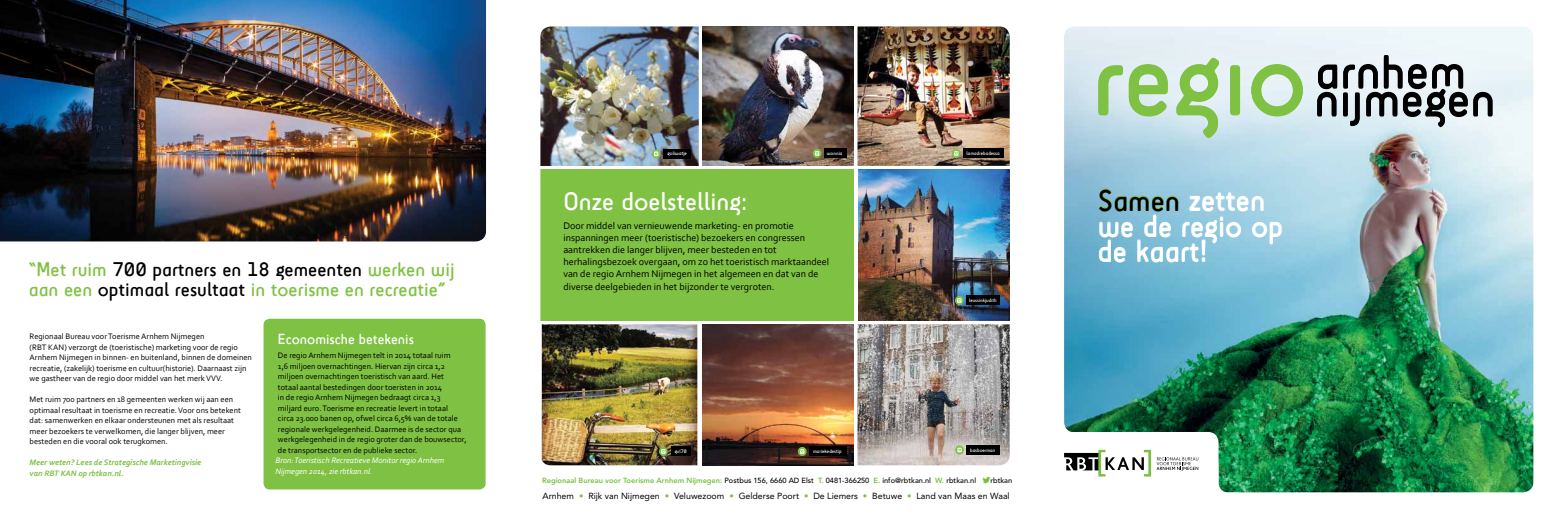
<style>
.page{position:relative;width:1558px;height:521px;background:#fff}
.page>*{position:absolute;margin:0;border:0;box-sizing:border-box;transform-origin:0 0}
.t1{font:31.15px/25.6px "Sci Fly Sans";color:#fff}
.t2{font:26.25px "Sci Fly Sans";color:#fff}
.t3{font:20.12px/20.1px "Sci Fly Sans";color:#7fc142}
.t4{font:14.88px "Sci Fly Sans";color:#fff}
.t5{font:10.06px/12.2px "Corbel";color:#000}
.t6{font:8.84px "Avenir";color:#000}
.t7{font:8.31px/10.5px "Corbel";color:#000}
.t8{font:italic 8.31px/10.5px "Corbel";color:#fff}
.t9{font:italic 700 8.31px/10.5px "Corbel";color:#7ac143}
.t10{font:500 7.44px "Avenir";color:#000}
.t11{font:5.25px "Sci Fly Sans";color:#fff}
.t12{font:5.16px "Sci Fly Sans";color:#fff}
.s1{color:#000}
.s2{font-weight:800;color:#7ac143}
.s3{color:#7ac143}
</style>
<div class="page">
<img style="left:1064px;top:27px;width:469px;height:465px">
<svg style="left:982px;top:477px;width:8px;height:6px"></svg>
<img style="left:0;top:0;width:486px;height:241px">
<div style="left:263px;top:319px;width:222px;height:170px;background:#7fc142;border-radius:6px"></div>
<svg style="left:1064px;top:26px;width:463px;height:138px;background:#d5e5ed"></svg>
<img style="left:540px;top:26px;width:159px;height:140px">
<img style="left:702px;top:26px;width:152px;height:140px">
<img style="left:857px;top:26px;width:152px;height:140px">
<div style="left:540px;top:170px;width:157px;height:151px;background:#7fc142"></div>
<div style="left:697px;top:170px;width:157px;height:151px;background:#7fc142"></div>
<img style="left:859px;top:170px;width:150px;height:150px">
<img style="left:542px;top:324px;width:155px;height:141px">
<img style="left:702px;top:324px;width:152px;height:141px">
<img style="left:857px;top:324px;width:152px;height:141px">
<div style="left:966px;top:296px;width:33px;height:9px;background:#000"></div>
<div style="left:966px;top:445px;width:33px;height:9px;background:#000"></div>
<div style="left:809px;top:447px;width:37px;height:9px;background:#000"></div>
<div style="left:671px;top:447px;width:19px;height:9px;background:#000"></div>
<svg style="left:659px;top:447px;width:9px;height:9px"></svg>
<svg style="left:661px;top:449px;width:4px;height:5px"></svg>
<svg style="left:798px;top:447px;width:8px;height:9px"></svg>
<svg style="left:800px;top:449px;width:4px;height:5px"></svg>
<svg style="left:955px;top:445px;width:9px;height:9px"></svg>
<svg style="left:957px;top:448px;width:5px;height:4px"></svg>
<svg style="left:955px;top:296px;width:8px;height:9px"></svg>
<svg style="left:957px;top:298px;width:4px;height:5px"></svg>
<div style="left:663px;top:149px;width:28px;height:9px;background:#000"></div>
<div style="left:824px;top:149px;width:22px;height:9px;background:#000"></div>
<div style="left:963px;top:149px;width:40px;height:9px;background:#000"></div>
<svg style="left:952px;top:149px;width:8px;height:9px"></svg>
<svg style="left:954px;top:151px;width:4px;height:5px"></svg>
<svg style="left:813px;top:149px;width:8px;height:9px"></svg>
<svg style="left:815px;top:151px;width:4px;height:5px"></svg>
<svg style="left:652px;top:149px;width:8px;height:9px"></svg>
<svg style="left:654px;top:151px;width:4px;height:5px"></svg>
<svg style="left:1317px;top:65px;width:20px;height:51px"></svg>
<svg style="left:1343px;top:55px;width:124px;height:72px;background:#959b9f"></svg>
<svg style="left:1473px;top:92px;width:19px;height:24px"></svg>
<svg style="left:1098px;top:65px;width:25px;height:50px"></svg>
<svg style="left:1129px;top:64px;width:38px;height:52px;background:#a0d080"></svg>
<svg style="left:1176px;top:58px;width:43px;height:80px;background:#aed69d"></svg>
<svg style="left:1230px;top:65px;width:10px;height:50px"></svg>
<svg style="left:1251px;top:64px;width:52px;height:52px;background:#b1d89c"></svg>
<svg style="left:1064px;top:402px;width:175px;height:91px"></svg>
<h3 class="t3" style="left:29px;top:259px;width:427px">“Met ruim <span class="s1">700 partners en 18 gemeenten</span> werken wij aan een <span class="s1">optimaal resultaat</span> in toerisme en recreatie”</h3>
<p class="t7" style="left:30px;top:331px;width:224px">Regionaal Bureau voor Toerisme Arnhem Nijmegen<br>(RBT KAN) verzorgt de (toeristische) marketing voor de regio Arnhem Nijmegen in binnen- en buitenland, binnen de domeinen recreatie, (zakelijk) toerisme en cultuur(historie). Daarnaast zijn we gastheer van de regio door middel van het merk VVV.</p>
<p class="t7" style="left:30px;top:394px;width:213px">Met ruim 700 partners en 18 gemeenten werken wij aan een optimaal resultaat in toerisme en recreatie. Voor ons betekent dat: samenwerken en elkaar ondersteunen met als resultaat meer bezoekers te verwelkomen, die langer blijven, meer besteden en die vooral ook terugkomen.</p>
<p class="t9" style="left:30px;top:457px;width:173px">Meer weten? Lees de Strategische Marketingvisie van RBT KAN op rbtkan.nl.</p>
<h3 class="t4" style="left:278px;top:331px;width:138px">Economische betekenis</h3>
<p class="t7" style="left:278px;top:350px;width:190px">De regio Arnhem Nijmegen telt in 2014 totaal ruim<br>1,6 miljoen overnachtingen. Hiervan zijn circa 1,2 miljoen overnachtingen toeristisch van aard. Het<br>totaal aantal bestedingen door toeristen in 2014<br>in de regio Arnhem Nijmegen bedraagt circa 1,3 miljard euro. Toerisme en recreatie levert in totaal<br>circa 23.000 banen op, ofwel circa 6,5% van de totale regionale werkgelegenheid. Daarmee is de sector qua werkgelegenheid in de regio groter dan de bouwsector, de transportsector en de publieke sector.</p>
<p class="t8" style="left:275px;top:455px;width:170px">Bron: Toeristisch Recreatieve Monitor regio Arnhem<br>Nijmegen 2014, zie rbtkan.nl.</p>
<p class="t11" style="left:667px;top:151px;width:21px">goliwatje</p>
<p class="t11" style="left:827px;top:150px;width:17px">wonnia</p>
<p class="t11" style="left:966px;top:151px;width:35px">lamadrebadessa</p>
<h2 class="t2" style="left:563px;top:186px;width:185px">Onze doelstelling:</h2>
<p class="t5" style="left:563px;top:219px;width:267px">Door middel van vernieuwende marketing- en promotie inspanningen meer (toeristische) bezoekers en congressen aantrekken die langer blijven, meer besteden en tot herhalingsbezoek overgaan, om zo het toeristisch marktaandeel van de regio Arnhem Nijmegen in het algemeen en dat van de diverse deelgebieden in het bijzonder te vergroten.</p>
<p class="t12" style="left:969px;top:297px;width:29px">leussinkjudith</p>
<p class="t12" style="left:675px;top:448px;width:13px">gul70</p>
<p class="t11" style="left:813px;top:448px;width:30px">mariekedestip</p>
<p class="t11" style="left:970px;top:447px;width:27px">basboerman</p>
<p class="t10" style="left:542px;top:476px;width:436px"><span class="s2">Regionaal Bureau voor Toerisme Arnhem Nijmegen:</span> Postbus 156, 6660 AD Elst <span class="s2">T.</span> 0481-366250 <span class="s2">E.</span> info@rbtkan.nl <span class="s2">W.</span> rbtkan.nl</p>
<p class="t10" style="left:990px;top:476px;width:23px">rbtkan</p>
<p class="t6" style="left:542px;top:491px;width:469px">Arnhem <span class="s3">•</span> Rijk van Nijmegen <span class="s3">•</span> Veluwezoom <span class="s3">•</span> Gelderse Poort <span class="s3">•</span> De Liemers <span class="s3">•</span> Betuwe <span class="s3">•</span> Land van Maas en Waal</p>
<h1 class="t1" style="left:1098px;top:187px;width:187px"><span class="s1">Samen</span> zetten we de regio op de kaart!</h1>
</div>
